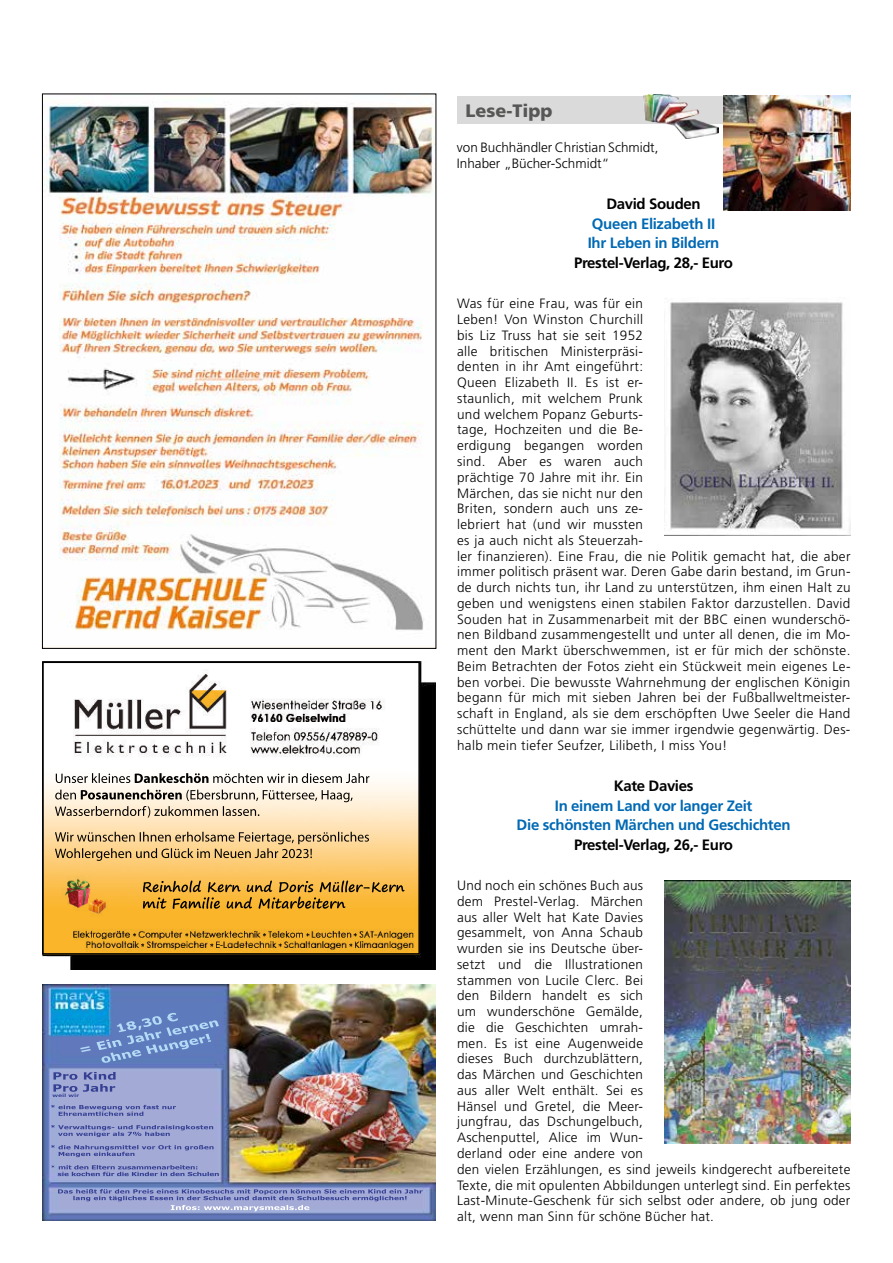
<style>
.page{position:relative;width:893px;height:1263px;background:#fff}
.page>*{position:absolute;margin:0;border:0;box-sizing:border-box;transform-origin:0 0}
.t1{font:900 18px "Frutiger";color:#575756}
.t2{font:700 15px/19.5px "Frutiger";letter-spacing:-.02em;color:#0069b4;text-align:center}
.t3{font:700 15px "Frutiger";letter-spacing:-.025em;color:#000}
.t4{font:300 13.5px/15.8px "Frutiger";letter-spacing:.025em;color:#000}
.t5{font:300 13.5px/15.8px "Frutiger";color:#000}
</style>
<div class="page">
<div style="left:457px;top:96px;width:300px;height:28px;background:#dadada"></div>
<img style="left:723px;top:96px;width:127px;height:115px">
<img style="left:644px;top:95px;width:75px;height:43px">
<img style="left:664px;top:880px;width:186px;height:263px">
<img style="left:664px;top:302px;width:186px;height:234px">
<img style="left:44px;top:102px;width:390px;height:529px">
<img style="left:42px;top:661px;width:393px;height:308px">
<img style="left:56px;top:773px;width:193px;height:10px">
<img style="left:278px;top:773px;width:91px;height:10px">
<img style="left:55px;top:790px;width:213px;height:11px">
<img style="left:270px;top:790px;width:79px;height:12px">
<img style="left:55px;top:806px;width:201px;height:11px">
<img style="left:55px;top:832px;width:314px;height:10px">
<img style="left:55px;top:848px;width:223px;height:10px">
<img style="left:282px;top:849px;width:30px;height:9px">
<img style="left:189px;top:880px;width:159px;height:12px">
<svg style="left:396px;top:885px;width:9px;height:7px"></svg>
<img style="left:204px;top:896px;width:112px;height:13px">
<div style="left:42px;top:661px;width:378px;height:294px;border:2px solid #000"></div>
<img style="left:43px;top:984px;width:392px;height:236px">
<h1 class="t1" style="left:465px;top:100px;width:89px">Lese-Tipp</h1>
<p class="t5" style="left:457px;top:140px;width:203px">von Buchhändler Christian Schmidt,<br>Inhaber „Bücher-Schmidt“</p>
<p class="t3" style="left:606px;top:195px;width:96px">David Souden</p>
<p class="t2" style="left:588px;top:214px;width:133px;text-align:left">Queen Elizabeth II<br>Ihr Leben in Bildern</p>
<p class="t3" style="left:574px;top:254px;width:160px">Prestel-Verlag, 28,- Euro</p>
<p class="t4" style="left:457px;top:296px;width:395px">Was für eine Frau, was für ein<br>Leben! Von Winston Churchill<br>bis Liz Truss hat sie seit 1952<br>alle britischen Ministerpräsi-<br>denten in ihr Amt eingeführt:<br>Queen Elizabeth II. Es ist er-<br>staunlich, mit welchem Prunk<br>und welchem Popanz Geburts-<br>tage, Hochzeiten und die Be-<br>erdigung begangen worden<br>sind. Aber es waren auch<br>prächtige 70 Jahre mit ihr. Ein<br>Märchen, das sie nicht nur den<br>Briten, sondern auch uns ze-<br>lebriert hat (und wir mussten<br>es ja auch nicht als Steuerzah-<br>ler finanzieren). Eine Frau, die nie Politik gemacht hat, die aber immer politisch präsent war. Deren Gabe darin bestand, im Grun&shy;de durch nichts tun, ihr Land zu unterstützen, ihm einen Halt zu geben und wenigstens einen stabilen Faktor darzustellen. David Souden hat in Zusammenarbeit mit der BBC einen wunderschö&shy;nen Bildband zusammengestellt und unter all denen, die im Mo&shy;ment den Markt überschwemmen, ist er für mich der schönste.<br>Beim Betrachten der Fotos zieht ein Stückweit mein eigenes Le&shy;ben vorbei. Die bewusste Wahrnehmung der englischen Königin begann für mich mit sieben Jahren bei der Fußballweltmeister&shy;schaft in England, als sie dem erschöpften Uwe Seeler die Hand schüttelte und dann war sie immer irgendwie gegenwärtig. Des&shy;halb mein tiefer Seufzer, Lilibeth, I miss You!</p>
<p class="t3" style="left:614px;top:777px;width:81px">Kate Davies</p>
<p class="t2" style="left:517px;top:796px;width:276px">In einem Land vor langer Zeit<br>Die schönsten Märchen und Geschichten</p>
<p class="t3" style="left:574px;top:836px;width:160px">Prestel-Verlag, 26,- Euro</p>
<p class="t4" style="left:457px;top:878px;width:395px">Und noch ein schönes Buch aus<br>dem Prestel-Verlag. Märchen<br>aus aller Welt hat Kate Davies<br>gesammelt, von Anna Schaub<br>wurden sie ins Deutsche über-<br>setzt und die Illustrationen<br>stammen von Lucile Clerc. Bei<br>den Bildern handelt es sich<br>um wunderschöne Gemälde,<br>die die Geschichten umrah-<br>men. Es ist eine Augenweide<br>dieses Buch durchzublättern,<br>das Märchen und Geschichten<br>aus aller Welt enthält. Sei es<br>Hänsel und Gretel, die Meer-<br>jungfrau, das Dschungelbuch,<br>Aschenputtel, Alice im Wun-<br>derland oder eine andere von<br>den vielen Erzählungen, es sind jeweils kindgerecht aufbereitete Texte, die mit opulenten Abbildungen unterlegt sind. Ein perfektes Last-Minute-Geschenk für sich selbst oder andere, ob jung oder alt, wenn man Sinn für schöne Bücher hat.</p>
</div>
